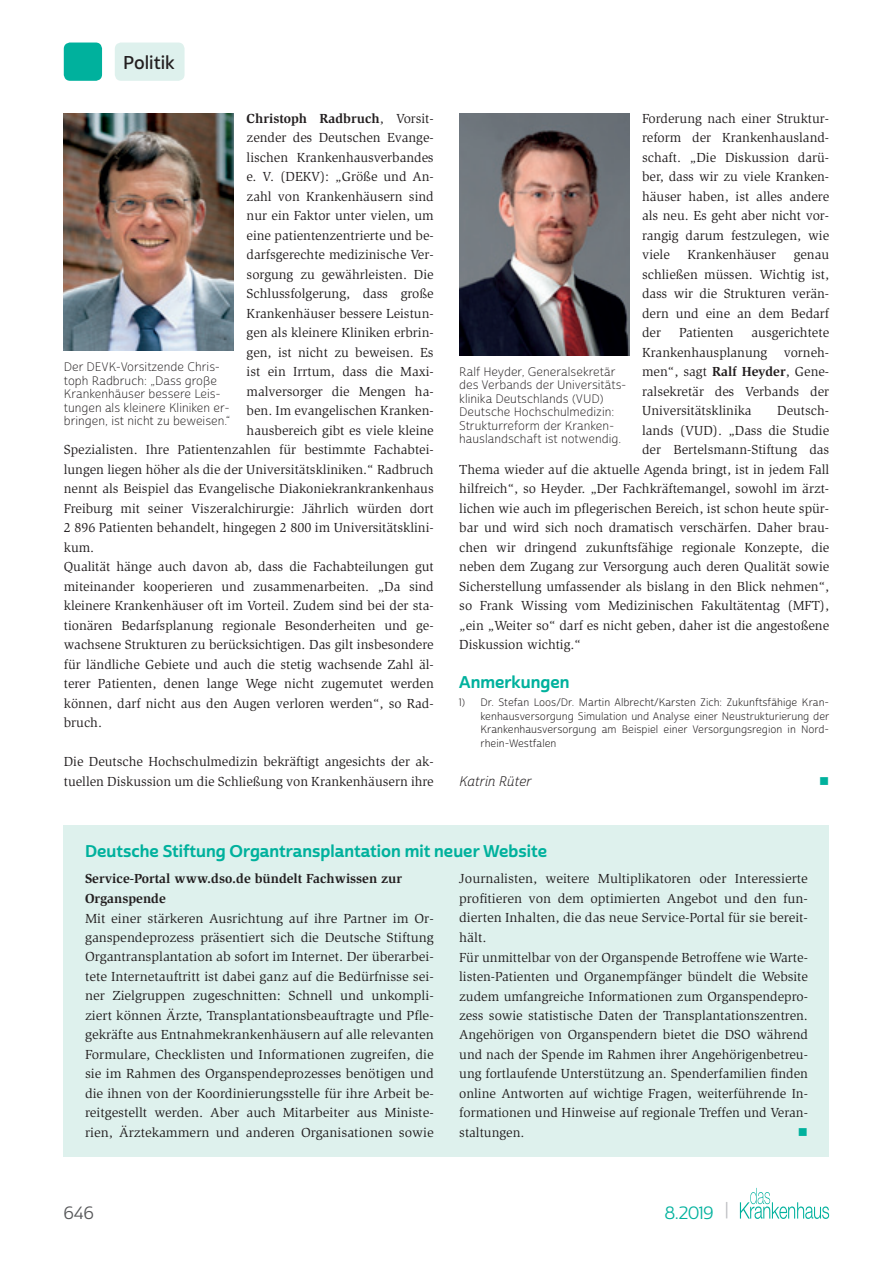
<style>
.page{position:relative;width:893px;height:1263px;background:#fff}
.page>*{position:absolute;margin:0;border:0;box-sizing:border-box;transform-origin:0 0}
.t1{font:18px "Cabrito Sans Nor Dem";letter-spacing:-.005em;color:#231f20}
.t2{font:17.25px "Cabrito Sans Nor Reg";color:#00b19d}
.t3{font:17.25px "Cabrito Sans Nor Reg";color:#57585a}
.t4{font:16.5px "Cabrito Sans Nor Bol";color:#00b19d}
.t5{font:13.5px/19.5px "Slimbach Std";color:#231f20;text-align:justify}
.t6{font:700 13.5px/19.5px "Slimbach Std";color:#231f20}
.t7{font:13.5px "Cabrito Sans Nor Boo It";color:#231f20}
.t8{font:13.5px "Wingdings";color:#00b19d}
.t9{font:12px/13.5px "Cabrito Sans Nor Lig";color:#231f20}
.t10{font:10.5px/13.5px "Cabrito Sans Nor Boo";color:#231f20;text-align:justify}
.s1{font-weight:400}
.s2{font-weight:700}
.s3{font-size:18.9px;color:#bcbdc0}
</style>
<div class="page">
<div style="left:115px;top:43px;width:70px;height:38px;background:#def1ed;border-radius:6px"></div>
<svg style="left:740px;top:1188px;width:89px;height:31px"></svg>
<div style="left:64px;top:43px;width:38px;height:38px;background:#00b19d;border-radius:6px"></div>
<div style="left:64px;top:825px;width:765px;height:331px;background:#def1ed"></div>
<img style="left:459px;top:113px;width:170px;height:242px">
<img style="left:64px;top:113px;width:170px;height:237px">
<h1 class="t1" style="left:123px;top:51px;width:53px">Politik</h1>
<p class="t6" style="left:247px;top:109px;width:189px">Christoph Radbruch<span class="s1">, Vorsit-</span></p>
<p class="t5" style="left:247px;top:128px;width:189px">zender des Deutschen Evange-</p>
<p class="t5" style="left:247px;top:148px;width:189px">lischen Krankenhausverbandes</p>
<p class="t5" style="left:247px;top:167px;width:189px">e. V. (DEKV): „Größe und An-</p>
<p class="t5" style="left:247px;top:187px;width:189px">zahl von Krankenhäusern sind</p>
<p class="t5" style="left:247px;top:206px;width:189px">nur ein Faktor unter vielen, um</p>
<p class="t5" style="left:247px;top:226px;width:189px">eine patientenzentrierte und be-</p>
<p class="t5" style="left:247px;top:245px;width:189px">darfsgerechte medizinische Ver-</p>
<p class="t5" style="left:247px;top:265px;width:189px">sorgung zu gewährleisten. Die</p>
<p class="t5" style="left:247px;top:284px;width:189px">Schlussfolgerung, dass große</p>
<p class="t5" style="left:247px;top:304px;width:189px">Krankenhäuser bessere Leistun-</p>
<p class="t5" style="left:247px;top:323px;width:189px">gen als kleinere Kliniken erbrin-</p>
<p class="t5" style="left:247px;top:343px;width:189px">gen, ist nicht zu beweisen. Es</p>
<p class="t5" style="left:247px;top:362px;width:189px">ist ein Irrtum, dass die Maxi-</p>
<p class="t5" style="left:247px;top:382px;width:189px">malversorger die Mengen ha-</p>
<p class="t5" style="left:247px;top:401px;width:189px">ben. Im evangelischen Kranken-</p>
<p class="t5" style="left:247px;top:421px;width:189px">hausbereich gibt es viele kleine</p>
<p class="t5" style="left:64px;top:440px;width:371px">Spezialisten. Ihre Patientenzahlen für bestimmte Fachabtei-</p>
<p class="t5" style="left:64px;top:460px;width:371px">lungen liegen höher als die der Universitätskliniken.“ Radbruch</p>
<p class="t5" style="left:64px;top:479px;width:371px">nennt als Beispiel das Evangelische Diakoniekrankrankenhaus</p>
<p class="t5" style="left:64px;top:499px;width:371px">Freiburg mit seiner Viszeralchirurgie: Jährlich würden dort</p>
<p class="t5" style="left:64px;top:518px;width:371px">2 896 Patienten behandelt, hingegen 2 800 im Universitätsklini-</p>
<p class="t5" style="left:64px;top:538px;width:32px">kum.</p>
<p class="t5" style="left:64px;top:557px;width:371px">Qualität hänge auch davon ab, dass die Fachabteilungen gut</p>
<p class="t5" style="left:64px;top:577px;width:371px">miteinander kooperieren und zusammenarbeiten. „Da sind</p>
<p class="t5" style="left:64px;top:596px;width:371px">kleinere Krankenhäuser oft im Vorteil. Zudem sind bei der sta-</p>
<p class="t5" style="left:64px;top:616px;width:371px">tionären Bedarfsplanung regionale Besonderheiten und ge-</p>
<p class="t5" style="left:64px;top:635px;width:371px">wachsene Strukturen zu berücksichtigen. Das gilt insbesondere</p>
<p class="t5" style="left:64px;top:655px;width:371px">für ländliche Gebiete und auch die stetig wachsende Zahl äl-</p>
<p class="t5" style="left:64px;top:674px;width:371px">terer Patienten, denen lange Wege nicht zugemutet werden</p>
<p class="t5" style="left:64px;top:694px;width:371px">können, darf nicht aus den Augen verloren werden“, so Rad-</p>
<p class="t5" style="left:64px;top:713px;width:40px">bruch.</p>
<p class="t5" style="left:64px;top:752px;width:371px">Die Deutsche Hochschulmedizin bekräftigt angesichts der ak&shy;tuellen Diskussion um die Schließung von Krankenhäusern ihre</p>
<p class="t9" style="left:64px;top:361px;width:168px">Der DEVK-Vorsitzende Chris&shy;toph Radbruch: „Dass große<br>Krankenhäuser bessere Leis&shy;tungen als kleinere Kliniken er&shy;bringen, ist nicht zu beweisen.“</p>
<p class="t5" style="left:642px;top:109px;width:189px">Forderung nach einer Struktur&shy;reform der Krankenhausland&shy;schaft. „Die Diskussion darü&shy;ber, dass wir zu viele Kranken&shy;häuser haben, ist alles andere als neu. Es geht aber nicht vor&shy;rangig darum festzulegen, wie viele</p>
<p class="t5" style="left:687px;top:245px;width:90px">Krankenhäuser</p>
<p class="t5" style="left:642px;top:245px;width:189px;text-indent:152px">genau schließen müssen. Wichtig ist, dass wir die Strukturen verän&shy;dern und eine an dem Bedarf der</p>
<p class="t5" style="left:642px;top:323px;width:189px;text-indent:109px">ausgerichtete Krankenhausplanung vorneh&shy;men“, sagt <span class="s2">Ralf Heyder</span>, Gene&shy;ralsekretär des Verbands der Universitätsklinika</p>
<p class="t5" style="left:679px;top:323px;width:56px">Patienten</p>
<p class="t9" style="left:459px;top:365px;width:169px">Ralf Heyder, Generalsekretär des Verbands der Universitäts&shy;klinika Deutschlands (VUD)<br>Deutsche Hochschulmedizin:<br>Strukturreform der Kranken&shy;hauslandschaft ist notwendig.</p>
<p class="t5" style="left:777px;top:401px;width:53px">Deutsch-</p>
<p class="t5" style="left:642px;top:421px;width:189px">lands (VUD). „Dass die Studie</p>
<p class="t5" style="left:642px;top:440px;width:189px">der Bertelsmann-Stiftung das</p>
<p class="t5" style="left:459px;top:460px;width:371px">Thema wieder auf die aktuelle Agenda bringt, ist in jedem Fall</p>
<p class="t5" style="left:459px;top:479px;width:371px">hilfreich“, so Heyder. „Der Fachkräftemangel, sowohl im ärzt-</p>
<p class="t5" style="left:459px;top:499px;width:371px">lichen wie auch im pflegerischen Bereich, ist schon heute spür-</p>
<p class="t5" style="left:459px;top:518px;width:371px">bar und wird sich noch dramatisch verschärfen. Daher brau-</p>
<p class="t5" style="left:459px;top:538px;width:371px">chen wir dringend zukunftsfähige regionale Konzepte, die</p>
<p class="t5" style="left:459px;top:557px;width:371px">neben dem Zugang zur Versorgung auch deren Qualität sowie</p>
<p class="t5" style="left:459px;top:577px;width:371px">Sicherstellung umfassender als bislang in den Blick nehmen“,</p>
<p class="t5" style="left:459px;top:596px;width:371px">so Frank Wissing vom Medizinischen Fakultätentag (MFT),</p>
<p class="t5" style="left:459px;top:616px;width:371px">„ein „Weiter so“ darf es nicht geben, daher ist die angestoßene</p>
<p class="t5" style="left:459px;top:635px;width:123px">Diskussion wichtig.“</p>
<p class="t4" style="left:459px;top:672px;width:112px">Anmerkungen</p>
<p class="t10" style="left:480px;top:696px;width:350px;text-indent:-21px">1) Dr. Stefan Loos/Dr. Martin Albrecht/Karsten Zich: Zukunftsfähige Kran&shy;kenhausversorgung Simulation und Analyse einer Neustrukturierung der Krankenhausversorgung am Beispiel einer Versorgungsregion in Nord&shy;rhein-Westfalen</p>
<p class="t7" style="left:459px;top:773px;width:74px">Katrin Rüter</p>
<p class="t8" style="left:819px;top:774px;width:12px">■</p>
<p class="t4" style="left:85px;top:840px;width:464px">Deutsche Stiftung Organtransplantation mit neuer Website</p>
<p class="t6" style="left:85px;top:869px;width:319px">Service-Portal www.dso.de bündelt Fachwissen zur<br>Organspende</p>
<p class="t5" style="left:85px;top:908px;width:350px">Mit einer stärkeren Ausrichtung auf ihre Partner im Or&shy;ganspendeprozess präsentiert sich die Deutsche Stiftung Organtransplantation ab sofort im Internet. Der überarbei&shy;tete Internetauftritt ist dabei ganz auf die Bedürfnisse sei&shy;ner Zielgruppen zugeschnitten: Schnell und unkompli&shy;ziert können Ärzte, Transplantationsbeauftragte und Pfle&shy;gekräfte aus Entnahmekrankenhäusern auf alle relevanten Formulare, Checklisten und Informationen zugreifen, die sie im Rahmen des Organspendeprozesses benötigen und die ihnen von der Koordinierungsstelle für ihre Arbeit be&shy;reitgestellt werden. Aber auch Mitarbeiter aus Ministe&shy;rien, Ärztekammern und anderen Organisationen sowie</p>
<p class="t5" style="left:459px;top:869px;width:350px;text-align:left">Journalisten, weitere Multiplikatoren oder Interessierte profitieren von dem optimierten Angebot und den fun&shy;dierten Inhalten, die das neue Service-Portal für sie bereit&shy;hält.<br>Für unmittelbar von der Organspende Betroffene wie Warte&shy;listen-Patienten und Organempfänger bündelt die Website zudem umfangreiche Informationen zum Organspendepro&shy;zess sowie statistische Daten der Transplantationszentren.<br>Angehörigen von Organspendern bietet die DSO während und nach der Spende im Rahmen ihrer Angehörigenbetreu&shy;ung fortlaufende Unterstützung an. Spenderfamilien finden online Antworten auf wichtige Fragen, weiterführende In&shy;formationen und Hinweise auf regionale Treffen und Veran&shy;staltungen.</p>
<p class="t8" style="left:798px;top:1125px;width:12px">■</p>
<p class="t3" style="left:64px;top:1202px;width:31px">646</p>
<p class="t2" style="left:665px;top:1202px;width:65px">8.2019 <span class="s3">|</span></p>
</div>
